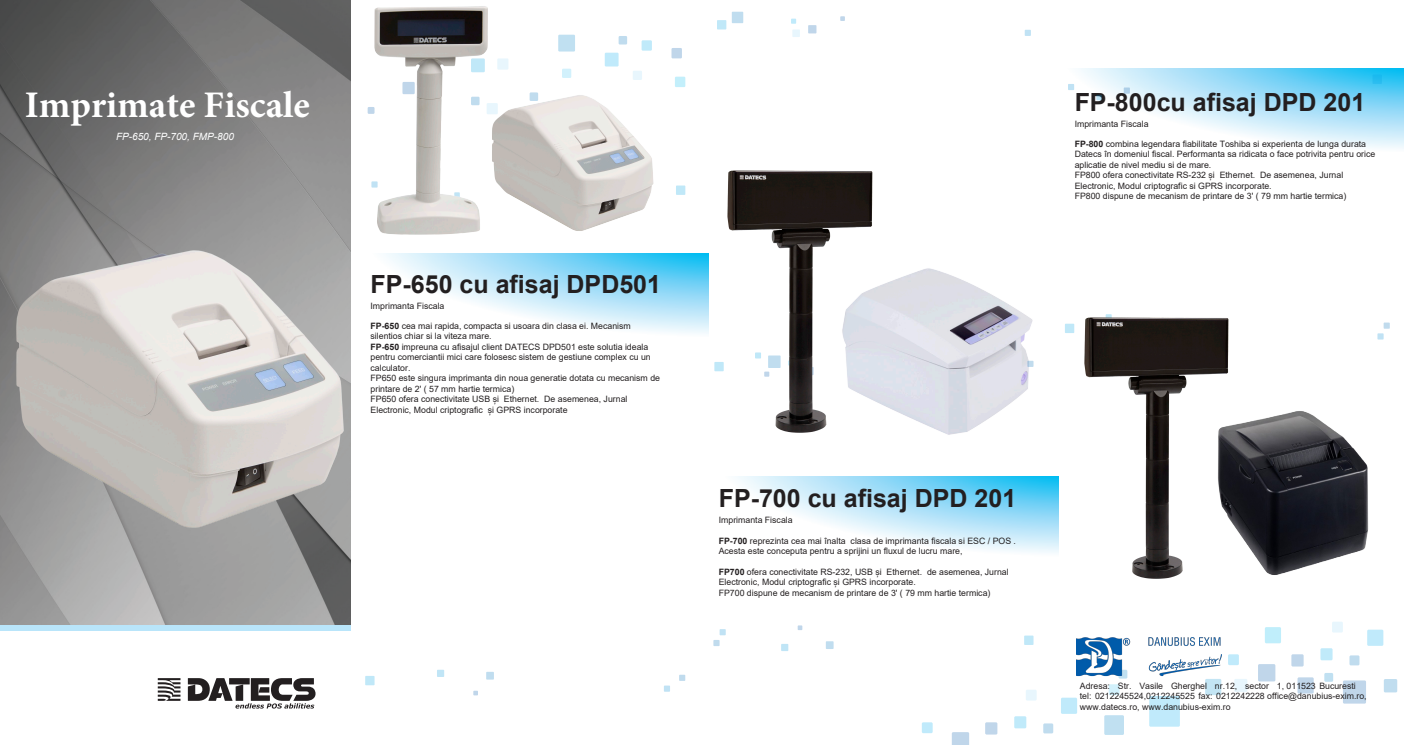
<style>
.page{position:relative;width:1404px;height:745px;background:#fff}
.page>*{position:absolute;margin:0;border:0;box-sizing:border-box;transform-origin:0 0}
.t1{font:700 37.5px "Minion Pro";color:#fff}
.Paragraph{font:700 25px "Arial";color:#231f20}
.t2{font:italic 10px "Arial";color:#fff}
.Paragraph-2{font:8.75px/10.5px "Arial";color:#231f20}
.s1{font-weight:700}
</style>
<div class="page">
<img style="left:1081px;top:69px;width:322px;height:80px">
<img style="left:713px;top:476px;width:345px;height:175px">
<img style="left:385px;top:253px;width:323px;height:81px">
<img style="left:0;top:0;width:351px;height:625px">
<div style="left:0;top:625px;width:351px;height:5px;background:#b9e5fa"></div>
<img style="left:880px;top:268px;width:154px;height:167px">
<img style="left:1237px;top:411px;width:132px;height:164px">
<div style="left:1372px;top:74px;width:9px;height:10px;background:#22bbef"></div>
<div style="left:1067px;top:84px;width:7px;height:6px;background:#c0e2f4"></div>
<svg style="left:1096px;top:95px;width:5px;height:5px"></svg>
<div style="left:1123px;top:87px;width:6px;height:7px;background:#aecfe8"></div>
<div style="left:676px;top:185px;width:9px;height:10px;background:#c0e8f8"></div>
<div style="left:717px;top:20px;width:9px;height:9px;background:#c0e8f8"></div>
<div style="left:731px;top:12px;width:12px;height:11px;background:#c0ddef"></div>
<svg style="left:1024px;top:30px;width:6px;height:6px"></svg>
<svg style="left:791px;top:19px;width:5px;height:5px"></svg>
<div style="left:808px;top:25px;width:8px;height:8px;background:#c0d6ea"></div>
<svg style="left:840px;top:16px;width:4px;height:5px"></svg>
<div style="left:792px;top:29px;width:7px;height:8px;background:#e8f6fd"></div>
<div style="left:714px;top:361px;width:9px;height:10px;background:#c0e8f8"></div>
<svg style="left:1027px;top:360px;width:6px;height:6px"></svg>
<div style="left:1064px;top:323px;width:10px;height:10px;background:#c0e8f8"></div>
<svg style="left:1377px;top:322px;width:12px;height:17px"></svg>
<div style="left:1024px;top:635px;width:9px;height:9px;background:#c0e8f8"></div>
<div style="left:781px;top:643px;width:7px;height:7px;background:#c0e5f6"></div>
<div style="left:719px;top:628px;width:6px;height:7px;background:#c0e2f4"></div>
<svg style="left:713px;top:639px;width:6px;height:6px"></svg>
<svg style="left:825px;top:640px;width:8px;height:8px"></svg>
<svg style="left:797px;top:625px;width:5px;height:4px"></svg>
<div style="left:365px;top:675px;width:9px;height:9px;background:#c0e8f8"></div>
<div style="left:437px;top:669px;width:7px;height:7px;background:#c0e5f6"></div>
<div style="left:663px;top:685px;width:7px;height:6px;background:#c0e2f4"></div>
<svg style="left:679px;top:674px;width:6px;height:6px"></svg>
<div style="left:486px;top:671px;width:8px;height:8px;background:#c0ddef"></div>
<svg style="left:473px;top:690px;width:5px;height:5px"></svg>
<svg style="left:1227px;top:653px;width:11px;height:11px"></svg>
<div style="left:1331px;top:621px;width:11px;height:11px;background:#e8f6fd"></div>
<div style="left:1366px;top:629px;width:17px;height:16px;background:#c0eafb"></div>
<svg style="left:1291px;top:653px;width:12px;height:13px"></svg>
<div style="left:1383px;top:678px;width:13px;height:14px;background:#c0ddef"></div>
<div style="left:1342px;top:680px;width:23px;height:23px;background:#c0d6ea"></div>
<svg style="left:1320px;top:647px;width:12px;height:13px"></svg>
<div style="left:1349px;top:655px;width:10px;height:10px;background:#c0dcee"></div>
<div style="left:1257px;top:663px;width:18px;height:18px;background:#c0d6ea"></div>
<div style="left:1264px;top:626px;width:16px;height:17px;background:#c0eefb"></div>
<div style="left:1233px;top:678px;width:14px;height:13px;background:#e8f6fd"></div>
<div style="left:1204px;top:678px;width:17px;height:16px;background:#c3e5f4"></div>
<div style="left:1324px;top:672px;width:8px;height:9px;background:#c0e0f1"></div>
<div style="left:1297px;top:677px;width:16px;height:16px;background:#c0d6ea"></div>
<svg style="left:921px;top:721px;width:11px;height:11px"></svg>
<div style="left:1025px;top:689px;width:11px;height:11px;background:#e8f6fd"></div>
<div style="left:1108px;top:683px;width:11px;height:11px;background:#d2f1fc"></div>
<div style="left:1060px;top:697px;width:17px;height:16px;background:#c0eafb"></div>
<svg style="left:985px;top:721px;width:12px;height:13px"></svg>
<svg style="left:1118px;top:669px;width:9px;height:9px"></svg>
<svg style="left:1014px;top:715px;width:12px;height:12px"></svg>
<div style="left:1043px;top:723px;width:10px;height:10px;background:#c0dcee"></div>
<svg style="left:951px;top:732px;width:18px;height:12px"></svg>
<div style="left:1104px;top:714px;width:19px;height:20px;background:#c0e0f1"></div>
<div style="left:1149px;top:695px;width:30px;height:31px;background:#c0eafb"></div>
<div style="left:632px;top:71px;width:10px;height:9px;background:#e8f6fd"></div>
<div style="left:562px;top:69px;width:9px;height:9px;background:#d2f1fc"></div>
<div style="left:604px;top:53px;width:14px;height:13px;background:#c0eafb"></div>
<div style="left:671px;top:48px;width:11px;height:10px;background:#c0d6ea"></div>
<div style="left:641px;top:40px;width:11px;height:11px;background:#c0eafa"></div>
<div style="left:618px;top:36px;width:9px;height:8px;background:#c0dcee"></div>
<div style="left:367px;top:107px;width:7px;height:7px;background:#c0d6ea"></div>
<div style="left:558px;top:35px;width:17px;height:16px;background:#c0e0f1"></div>
<div style="left:497px;top:58px;width:11px;height:12px;background:#e8f6fd"></div>
<div style="left:675px;top:77px;width:10px;height:10px;background:#c3effb"></div>
<svg style="left:158px;top:678px;width:22px;height:22px"></svg>
<svg style="left:188px;top:678px;width:127px;height:30px"></svg>
<img style="left:0;top:216px;width:351px;height:345px">
<img style="left:497px;top:78px;width:157px;height:153px">
<img style="left:371px;top:6px;width:126px;height:229px">
<img style="left:719px;top:170px;width:161px;height:263px">
<img style="left:1084px;top:314px;width:153px;height:265px">
<img style="left:1076px;top:637px;width:145px;height:38px">
<p class="t1" style="left:25px;top:79px;width:287px">Imprimate Fiscale</p>
<p class="t2" style="left:116px;top:129px;width:119px">FP-650, FP-700, FMP-800</p>
<p class="Paragraph" style="left:370px;top:266px;width:292px">FP-650 cu afisaj DPD501</p>
<p class="Paragraph-2" style="left:370px;top:300px;width:75px">Imprimanta Fiscala</p>
<p class="Paragraph-2" style="left:370px;top:320px;width:291px"><span class="s1">FP-650</span> cea mai rapida, compacta si usoara din clasa ei. Mecanism silentios chiar si la viteza mare.<br><span class="s1">FP-650</span> impreuna cu afisajul client DATECS DPD501 este solutia ideala pentru comerciantii mici care folosesc sistem de gestiune complex cu un calculator.<br>FP650 este singura imprimanta din noua generatie dotata cu mecanism de printare de 2' ( 57 mm hartie termica)<br>FP650 ofera conectivitate USB și Ethernet. De asemenea, Jurnal Electronic, Modul criptografic și GPRS incorporate</p>
<p class="Paragraph" style="left:718px;top:480px;width:299px">FP-700 cu afisaj DPD 201</p>
<p class="Paragraph-2" style="left:718px;top:514px;width:75px">Imprimanta Fiscala</p>
<p class="Paragraph-2" style="left:718px;top:535px;width:299px"><span class="s1">FP-700</span> reprezinta cea mai înalta clasa de imprimanta fiscala si ESC / POS .<br>Acesta este conceputa pentru a sprijini un fluxul de lucru mare,</p>
<p class="Paragraph-2" style="left:718px;top:565px;width:291px"><span class="s1">FP700</span> ofera conectivitate RS-232, USB și Ethernet. de asemenea, Jurnal<br>Electronic, Modul criptografic și GPRS incorporate.<br>FP700 dispune de mecanism de printare de 3' ( 79 mm hartie termica)</p>
<p class="Paragraph" style="left:1074px;top:84px;width:292px">FP-800cu afisaj DPD 201</p>
<p class="Paragraph-2" style="left:1074px;top:119px;width:75px">Imprimanta Fiscala</p>
<p class="Paragraph-2" style="left:1074px;top:139px;width:302px"><span class="s1">FP-800</span> combina legendara fiabilitate Toshiba si experienta de lunga durata Datecs în domeniul fiscal. Performanta sa ridicata o face potrivita pentru orice aplicatie de nivel mediu si de mare.<br>FP800 ofera conectivitate RS-232 și Ethernet. De asemenea, Jurnal Electronic, Modul criptografic si GPRS incorporate.<br>FP800 dispune de mecanism de printare de 3' ( 79 mm hartie termica)</p>
<p class="Paragraph-2" style="left:1079px;top:680px;width:288px">Adresa: Str. Vasile Gherghel nr.12, sector 1, 011523 Bucuresti tel: 0212245524,0212245525 fax: 0212242228 office@danubius-exim.ro, www.datecs.ro, www.danubius-exim.ro</p>
</div>
